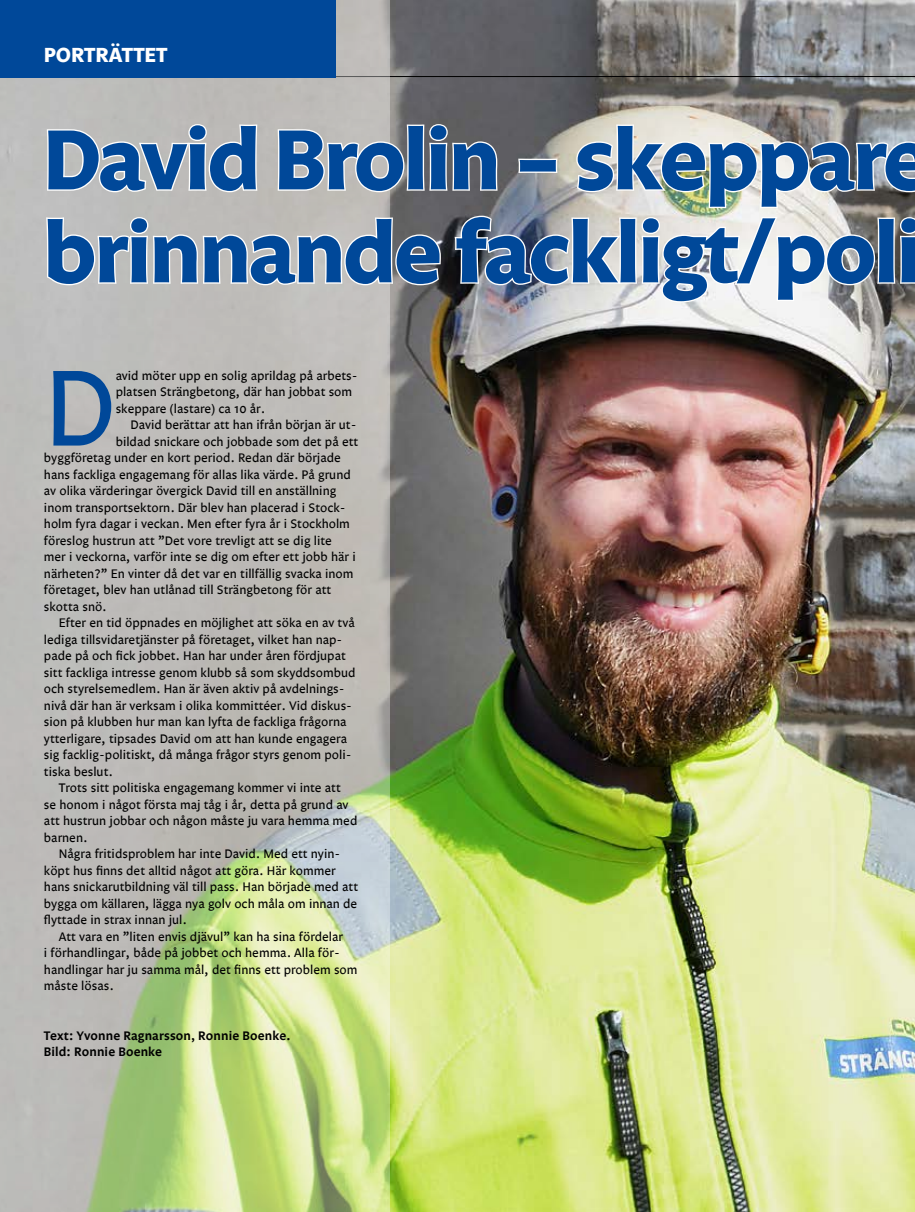
<style>
.page{position:relative;width:915px;height:1212px;background:#fff}
.page>*{position:absolute;margin:0;border:0;box-sizing:border-box;transform-origin:0 0}
.t1{font:111.3px "Legato";color:#004899}
.t2{font:700 87px/93px "Legato";letter-spacing:-.03em;color:#004899}
.t3{font:700 21px "Legato";letter-spacing:-.005em;color:#fff}
.t4{font:12.75px/16.5px "Legato";color:#000}
.t5{font:600 12.75px/16.5px "Legato";letter-spacing:.01em;color:#000}
</style>
<div class="page">
<img style="left:389px;top:0;width:525px;height:1212px">
<hr style="left:0;top:76px;width:914px;height:1px;background:#000">
<svg style="left:0;top:0;width:389px;height:1212px;background:#bec4ab"></svg>
<img style="left:45px;top:122px;width:869px;height:512px">
<div style="left:0;top:0;width:335px;height:78px;background:#004899"></div>
<h3 class="t3" style="left:44px;top:43px;width:125px">PORTRÄTTET</h3>
<h2 class="t2" style="left:43px;top:118px;width:889px">David Brolin – skeppare brinnande fackligt/poli</h2>
<h1 class="t1" style="left:44px;top:344px;width:73px">D</h1>
<p class="t4" style="left:116px;top:368px;width:243px">avid möter upp en solig aprildag på arbets&shy;platsen Strängbetong, där han jobbat som skeppare (lastare) ca 10 år.</p>
<p class="t4" style="left:130px;top:417px;width:227px">David berättar att han ifrån början är ut-</p>
<p class="t4" style="left:116px;top:434px;width:244px">bildad snickare och jobbade som det på ett</p>
<p class="t4" style="left:44px;top:450px;width:298px">byggföretag under en kort period. Redan där började</p>
<p class="t4" style="left:44px;top:467px;width:308px">hans fackliga engagemang för allas lika värde. På grund</p>
<p class="t4" style="left:44px;top:483px;width:294px">av olika värderingar övergick David till en anställning</p>
<p class="t4" style="left:44px;top:500px;width:303px">inom transportsektorn. Där blev han placerad i Stock-</p>
<p class="t4" style="left:44px;top:516px;width:307px">holm fyra dagar i veckan. Men efter fyra år i Stockholm</p>
<p class="t4" style="left:44px;top:533px;width:289px">föreslog hustrun att ”Det vore trevligt att se dig lite</p>
<p class="t4" style="left:44px;top:549px;width:313px">mer i veckorna, varför inte se dig om efter ett jobb här i</p>
<p class="t4" style="left:44px;top:566px;width:311px">närheten?” En vinter då det var en tillfällig svacka inom</p>
<p class="t4" style="left:44px;top:582px;width:289px">företaget, blev han utlånad till Strängbetong för att</p>
<p class="t4" style="left:44px;top:599px;width:64px">skotta snö.</p>
<p class="t4" style="left:59px;top:615px;width:297px">Efter en tid öppnades en möjlighet att söka en av två</p>
<p class="t4" style="left:44px;top:632px;width:300px">lediga tillsvidaretjänster på företaget, vilket han nap-</p>
<p class="t4" style="left:44px;top:648px;width:303px">pade på och fick jobbet. Han har under åren fördjupat</p>
<p class="t4" style="left:44px;top:665px;width:313px">sitt fackliga intresse genom klubb så som skyddsombud</p>
<p class="t4" style="left:44px;top:681px;width:302px">och styrelsemedlem. Han är även aktiv på avdelnings-</p>
<p class="t4" style="left:44px;top:698px;width:309px">nivå där han är verksam i olika kommittéer. Vid diskus-</p>
<p class="t4" style="left:44px;top:714px;width:304px">sion på klubben hur man kan lyfta de fackliga frågorna</p>
<p class="t4" style="left:44px;top:731px;width:304px">ytterligare, tipsades David om att han kunde engagera</p>
<p class="t4" style="left:44px;top:747px;width:309px">sig facklig-politiskt, då många frågor styrs genom poli-</p>
<p class="t4" style="left:44px;top:764px;width:70px">tiska beslut.</p>
<p class="t4" style="left:59px;top:780px;width:283px">Trots sitt politiska engagemang kommer vi inte att</p>
<p class="t4" style="left:44px;top:797px;width:306px">se honom i något första maj tåg i år, detta på grund av</p>
<p class="t4" style="left:44px;top:813px;width:315px">att hustrun jobbar och någon måste ju vara hemma med</p>
<p class="t4" style="left:44px;top:830px;width:45px">barnen.</p>
<p class="t4" style="left:59px;top:846px;width:283px">Några fritidsproblem har inte David. Med ett nyin-</p>
<p class="t4" style="left:44px;top:863px;width:293px">köpt hus finns det alltid något att göra. Här kommer</p>
<p class="t4" style="left:44px;top:879px;width:315px">hans snickarutbildning väl till pass. Han började med att</p>
<p class="t4" style="left:44px;top:896px;width:315px">bygga om källaren, lägga nya golv och måla om innan de</p>
<p class="t4" style="left:44px;top:912px;width:144px">flyttade in strax innan jul.</p>
<p class="t4" style="left:59px;top:929px;width:285px">Att vara en ”liten envis djävul” kan ha sina fördelar</p>
<p class="t4" style="left:44px;top:945px;width:297px">i förhandlingar, både på jobbet och hemma. Alla för-</p>
<p class="t4" style="left:44px;top:962px;width:315px">handlingar har ju samma mål, det finns ett problem som</p>
<p class="t4" style="left:44px;top:978px;width:71px">måste lösas.</p>
<p class="t5" style="left:44px;top:1027px;width:248px">Text: Yvonne Ragnarsson, Ronnie Boenke.<br>Bild: Ronnie Boenke</p>
</div>
